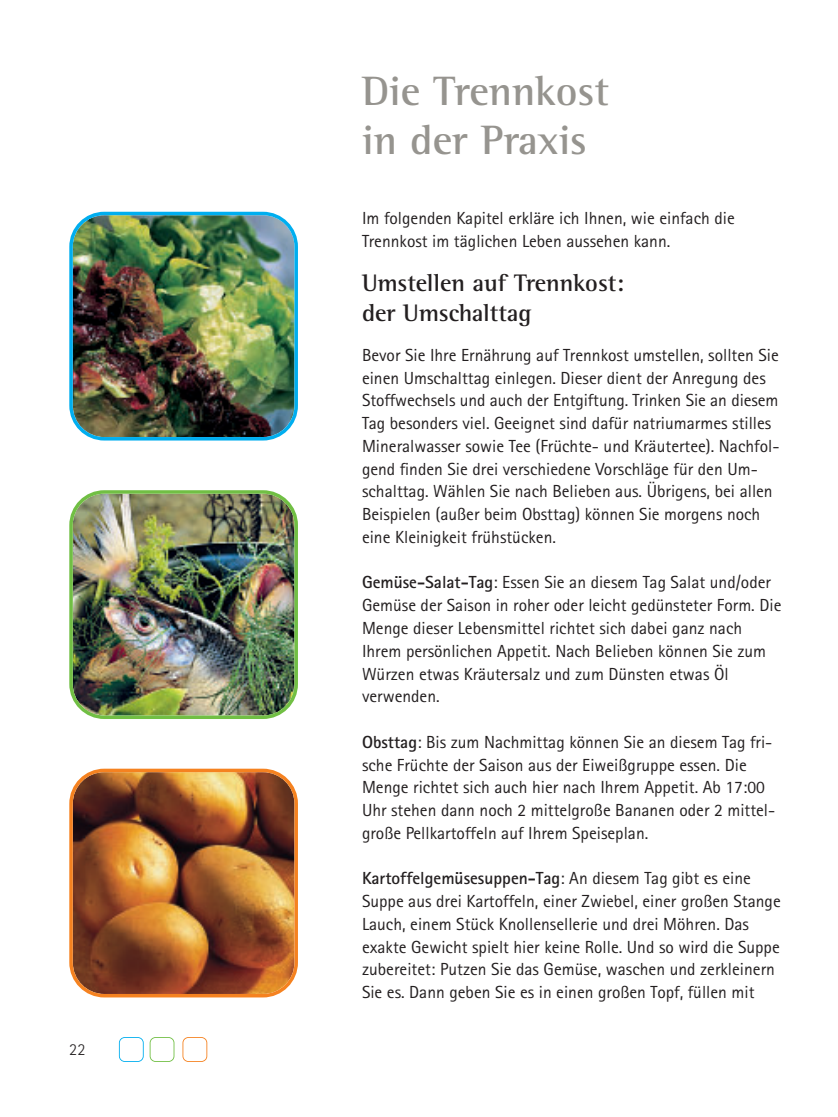
<style>
.page{position:relative;width:838px;height:1117px;background:#fff}
.page>*{position:absolute;margin:0;border:0;box-sizing:border-box;transform-origin:0 0}
.t1{font:700 42px/49px "Rotis Semi Serif";color:#96948f}
.t2{font:700 24.5px/29.8px "Rotis Semi Serif";color:#231f20}
.t3{font:17.5px/22.8px "Rotis Sans Serif";color:#231f20}
.t4{font:300 16.62px "Rotis Sans Serif";color:#231f20}
.s1{font-weight:700}
</style>
<div class="page">
<div style="left:119px;top:1036px;width:25px;height:25px;border:2px solid #00aeef;border-radius:6px"></div>
<div style="left:150px;top:1036px;width:24px;height:25px;border:2px solid #71bf44;border-radius:6px"></div>
<div style="left:182px;top:1036px;width:25px;height:25px;border:2px solid #f58220;border-radius:6px"></div>
<img style="left:69px;top:212px;width:229px;height:228px">
<img style="left:69px;top:490px;width:229px;height:229px">
<svg style="left:69px;top:768px;width:229px;height:229px;background:#9d5f32"></svg>
<p class="t4" style="left:69px;top:1043px;width:18px">22</p>
<h1 class="t1" style="left:362px;top:70px;width:249px">Die Trennkost in der Praxis</h1>
<p class="t3" style="left:362px;top:209px;width:374px">Im folgenden Kapitel erkläre ich Ihnen, wie einfach die<br>Trennkost im täglichen Leben aussehen kann.</p>
<h2 class="t2" style="left:362px;top:270px;width:264px">Umstellen auf Trennkost: der Umschalttag</h2>
<p class="t3" style="left:362px;top:345px;width:419px">Bevor Sie Ihre Ernährung auf Trennkost umstellen, sollten Sie einen Umschalttag einlegen. Dieser dient der Anregung des Stoffwechsels und auch der Entgiftung. Trinken Sie an diesem Tag besonders viel. Geeignet sind dafür natriumarmes stilles Mineralwasser sowie Tee (Früchte- und Kräutertee). Nachfol&shy;gend finden Sie drei verschiedene Vorschläge für den Um - schalttag. Wählen Sie nach Belieben aus. Übrigens, bei allen Beispielen (außer beim Obsttag) können Sie morgens noch eine Kleinigkeit frühstücken.</p>
<p class="t3" style="left:362px;top:573px;width:421px"><span class="s1">Gemüse-Salat-Tag</span>: Essen Sie an diesem Tag Salat und/oder Gemüse der Saison in roher oder leicht gedünsteter Form. Die Menge dieser Lebensmittel richtet sich dabei ganz nach Ihrem persönlichen Appetit. Nach Belieben können Sie zum Würzen etwas Kräutersalz und zum Dünsten etwas Öl verwenden.</p>
<p class="t3" style="left:362px;top:732px;width:415px"><span class="s1">Obsttag</span>: Bis zum Nachmittag können Sie an diesem Tag fri&shy;sche Früchte der Saison aus der Eiweißgruppe essen. Die Menge richtet sich auch hier nach Ihrem Appetit. Ab 17:00<br>Uhr stehen dann noch 2 mittelgroße Bananen oder 2 mittel&shy;große Pellkartoffeln auf Ihrem Speiseplan.</p>
<p class="t3" style="left:362px;top:868px;width:420px"><span class="s1">Kartoffelgemüsesuppen-Tag</span>: An diesem Tag gibt es eine Suppe aus drei Kartoffeln, einer Zwiebel, einer großen Stange Lauch, einem Stück Knollensellerie und drei Möhren. Das exakte Gewicht spielt hier keine Rolle. Und so wird die Suppe zubereitet: Putzen Sie das Gemüse, waschen und zerkleinern Sie es. Dann geben Sie es in einen großen Topf, füllen mit</p>
</div>
